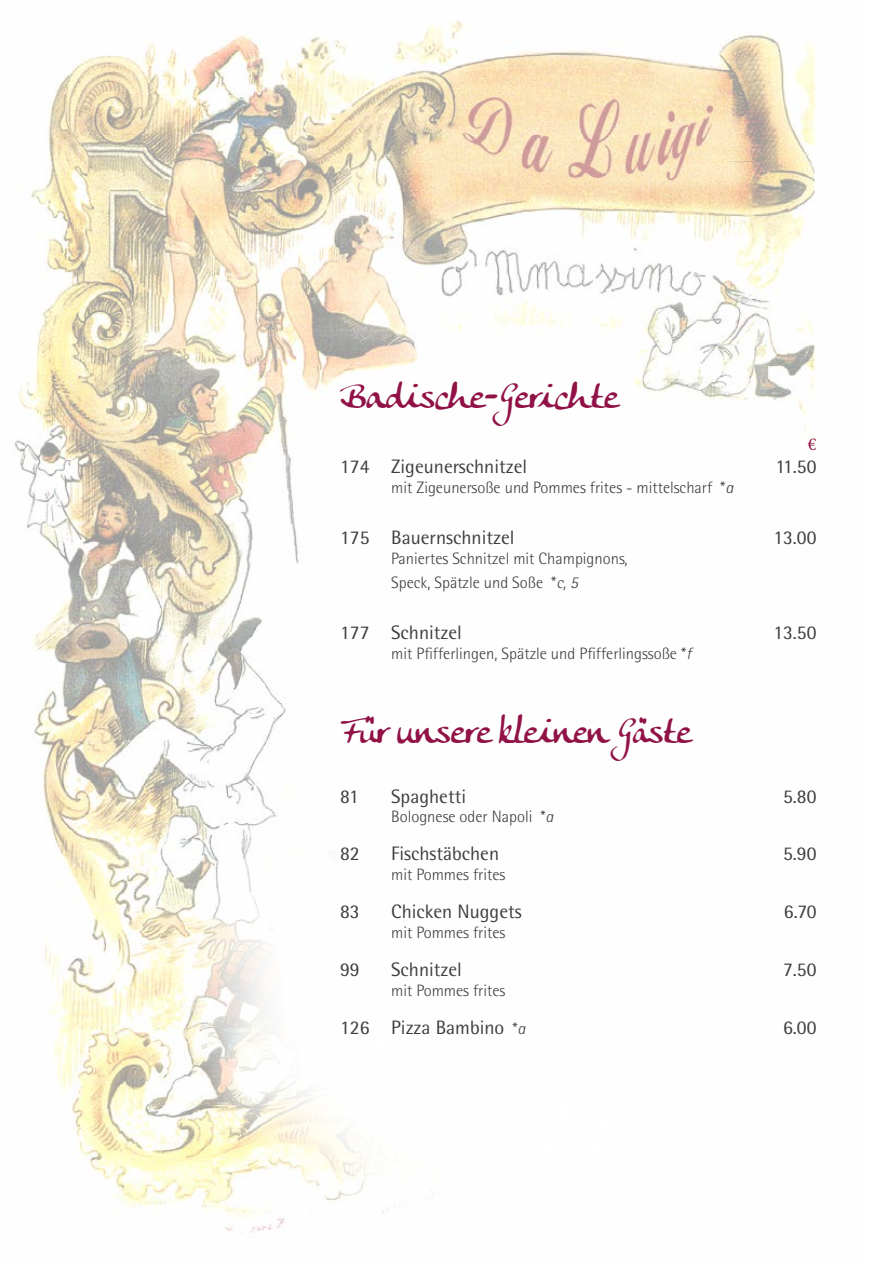
<style>
.page{position:relative;width:893px;height:1263px;background:#fff}
.page>*{position:absolute;margin:0;border:0;box-sizing:border-box;transform-origin:0 0}
.t1{font:36px "Anke Calligraphic FG";color:#911247}
.t2{font:19.5px "Rotis Semi Sans";color:#3e3e3f}
.t3{font:18px "Minion Pro";color:#911247}
.t4{font:300 16.5px/24px "Rotis Semi Sans";color:#3e3e3f}
.s1{font-style:italic}
.s2{font-weight:300;font-size:16.5px}
.s3{font-weight:300;font-style:italic;font-size:16.5px}
</style>
<div class="page">
<img style="left:14px;top:20px;width:801px;height:1212px">
<div style="left:311px;top:644px;width:582px;height:619px;background:#fff"></div>
<div style="left:181px;top:705px;width:615px;height:557px;background:#fff;border-radius:50%"></div>
<h1 class="t1" style="left:340px;top:374px;width:278px">Badische-Gerichte</h1>
<p class="t3" style="left:808px;top:432px;width:10px">€</p>
<p class="t2" style="left:340px;top:455px;width:189px">174 Zigeunerschnitzel</p>
<p class="t2" style="left:775px;top:455px;width:42px">11.50</p>
<p class="t4" style="left:391px;top:475px;width:344px">mit Zigeunersoße und Pommes frites - mittelscharf *<span class="s1">a</span></p>
<p class="t2" style="left:340px;top:526px;width:176px">175 Bauernschnitzel</p>
<p class="t2" style="left:773px;top:526px;width:45px">13.00</p>
<p class="t4" style="left:391px;top:546px;width:238px">Paniertes Schnitzel mit Champignons,<br>Speck, Spätzle und Soße *<span class="s1">c, 5</span></p>
<p class="t2" style="left:340px;top:621px;width:123px">177 Schnitzel</p>
<p class="t2" style="left:773px;top:621px;width:45px">13.50</p>
<p class="t4" style="left:391px;top:641px;width:302px">mit Pfifferlingen, Spätzle und Pfifferlingssoße *<span class="s1">f</span></p>
<h1 class="t1" style="left:340px;top:710px;width:351px">Für unsere kleinen Gäste</h1>
<p class="t2" style="left:340px;top:784px;width:20px">81</p>
<p class="t2" style="left:391px;top:784px;width:76px">Spaghetti</p>
<p class="t2" style="left:783px;top:784px;width:35px">5.80</p>
<p class="t4" style="left:391px;top:805px;width:164px">Bolognese oder Napoli *<span class="s1">a</span></p>
<p class="t2" style="left:340px;top:842px;width:21px">82</p>
<p class="t2" style="left:391px;top:842px;width:109px">Fischstäbchen</p>
<p class="t2" style="left:783px;top:842px;width:35px">5.90</p>
<p class="t4" style="left:391px;top:863px;width:116px">mit Pommes frites</p>
<p class="t2" style="left:340px;top:900px;width:21px">83</p>
<p class="t2" style="left:391px;top:900px;width:132px">Chicken Nuggets</p>
<p class="t2" style="left:784px;top:900px;width:34px">6.70</p>
<p class="t4" style="left:391px;top:920px;width:116px">mit Pommes frites</p>
<p class="t2" style="left:340px;top:958px;width:21px">99</p>
<p class="t2" style="left:391px;top:958px;width:72px">Schnitzel</p>
<p class="t2" style="left:783px;top:958px;width:35px">7.50</p>
<p class="t4" style="left:391px;top:978px;width:116px">mit Pommes frites</p>
<p class="t2" style="left:340px;top:1015px;width:187px">126 Pizza Bambino <span class="s2">*</span><span class="s3">a</span></p>
<p class="t2" style="left:783px;top:1015px;width:35px">6.00</p>
</div>
